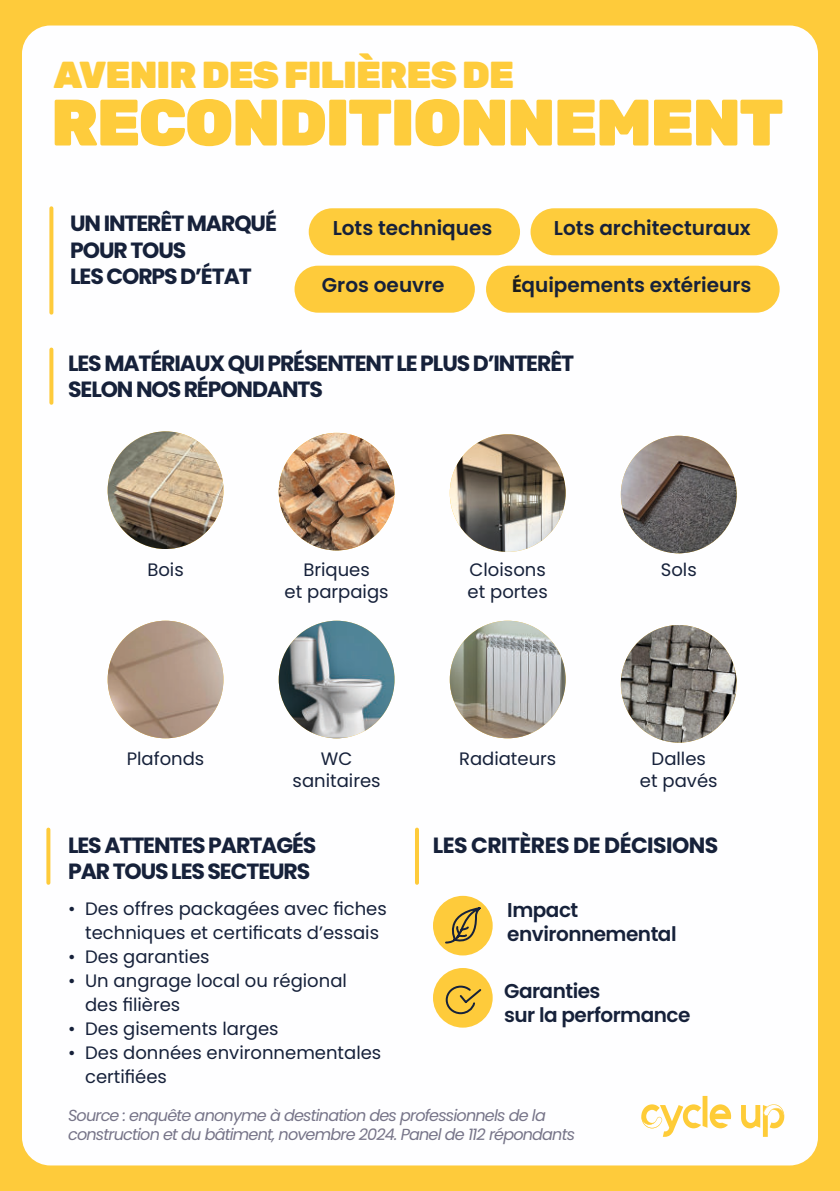
<style>
.page{position:relative;width:840px;height:1191px;background:#fff}
.page>*{position:absolute;margin:0;border:0;box-sizing:border-box;transform-origin:0 0}
.t1{font:900 65.4px "Rubik";letter-spacing:-.025em;color:#fecc3c}
.t2{font:900 37.6px "Rubik";letter-spacing:-.025em;color:#fecc3c}
.t3{font:700 22px/26.4px "Poppins";letter-spacing:-.05em;color:#16213a}
.t4{font:700 22px "Poppins";letter-spacing:-.025em;color:#16213a}
.t5{font:600 20px "Poppins";color:#16213a}
.t6{font:600 20px/24px "Poppins";letter-spacing:-.025em;color:#16213a}
.t7{font:18px/21.6px "Poppins";color:#16213a;text-align:center}
.t8{font:italic 16px/19.2px "Poppins";letter-spacing:-.05em;color:#767488}
.s1{font-weight:700;font-size:18px;color:#1d1d1b}
</style>
<div class="page">
<div style="left:0;top:0;width:839px;height:1191px;background:#fecb3b"></div>
<div style="left:22px;top:26px;width:795px;height:1139px;background:#fefeff;border-radius:28px"></div>
<div style="left:433px;top:896px;width:59px;height:59px;background:#fecb3b;border-radius:50%"></div>
<div style="left:433px;top:968px;width:59px;height:59px;background:#fecb3b;border-radius:50%"></div>
<div style="left:308px;top:208px;width:211px;height:47px;background:#fecc3c;border-radius:24px"></div>
<div style="left:530px;top:208px;width:247px;height:47px;background:#fecc3c;border-radius:24px"></div>
<div style="left:294px;top:266px;width:180px;height:47px;background:#fecb3b;border-radius:24px"></div>
<div style="left:485px;top:266px;width:294px;height:47px;background:#fecb3b;border-radius:24px"></div>
<img style="left:108px;top:431px;width:115px;height:118px">
<img style="left:108px;top:620px;width:115px;height:118px">
<img style="left:278px;top:433px;width:116px;height:117px">
<img style="left:278px;top:620px;width:116px;height:118px">
<img style="left:449px;top:434px;width:116px;height:118px">
<img style="left:449px;top:620px;width:116px;height:118px">
<img style="left:620px;top:436px;width:116px;height:117px">
<img style="left:620px;top:625px;width:116px;height:117px">
<svg style="left:445px;top:907px;width:36px;height:37px"></svg>
<svg style="left:445px;top:985px;width:37px;height:30px"></svg>
<svg style="left:641px;top:1096px;width:89px;height:40px"></svg>
<svg style="left:741px;top:1104px;width:42px;height:32px"></svg>
<svg style="left:46px;top:829px;width:4px;height:54px"></svg>
<hr style="left:415px;top:829px;width:4px;height:54px;background:#fecb3b">
<svg style="left:49px;top:349px;width:4px;height:54px"></svg>
<svg style="left:49px;top:208px;width:4px;height:105px"></svg>
<h2 class="t2" style="left:54px;top:54px;width:461px">AVENIR DES FILIÈRES DE</h2>
<h1 class="t1" style="left:51px;top:85px;width:733px">RECONDITIONNEMENT</h1>
<p class="t3" style="left:70px;top:210px;width:208px">UN INTERÊT MARQUÉ<br>POUR TOUS<br>LES CORPS D’ÉTAT</p>
<p class="t5" style="left:332px;top:219px;width:161px">Lots techniques</p>
<p class="t5" style="left:553px;top:219px;width:198px">Lots architecturaux</p>
<p class="t5" style="left:322px;top:276px;width:124px">Gros oeuvre</p>
<p class="t5" style="left:512px;top:276px;width:240px"><span class="s1">É</span>quipements extérieurs</p>
<p class="t3" style="left:68px;top:350px;width:507px">LES MATÉRIAUX QUI PRÉSENTENT LE PLUS D’INTERÊT<br>SELON NOS RÉPONDANTS</p>
<p class="t7" style="left:147px;top:559px;width:38px">Bois</p>
<p class="t7" style="left:284px;top:559px;width:105px">Briques<br>et parpaigs</p>
<p class="t7" style="left:467px;top:559px;width:82px;text-align:left">Cloisons et portes</p>
<p class="t7" style="left:660px;top:559px;width:37px">Sols</p>
<p class="t7" style="left:127px;top:748px;width:79px">Plafonds</p>
<p class="t7" style="left:292px;top:749px;width:89px">WC sanitaires</p>
<p class="t7" style="left:459px;top:748px;width:99px">Radiateurs</p>
<p class="t7" style="left:639px;top:748px;width:79px">Dalles<br>et pavés</p>
<p class="t3" style="left:68px;top:831px;width:250px">LES ATTENTES PARTAGÉS<br>PAR TOUS LES SECTEURS</p>
<p class="t4" style="left:432px;top:834px;width:287px">LES CRITÈRES DE DÉCISIONS</p>
<p class="t6" style="left:507px;top:899px;width:171px">Impact environnemental</p>
<p class="t7" style="left:68px;top:898px;width:320px;line-height:24px">• Des offres packagées avec fiches techniques et certificats d’essais</p>
<p class="t7" style="left:68px;top:947px;width:143px">• Des garanties</p>
<p class="t7" style="left:85px;top:970px;width:263px;line-height:24px;text-align:left;text-indent:-17px">• Un angrage local ou régional des filières</p>
<p class="t7" style="left:68px;top:1019px;width:212px">• Des gisements larges</p>
<p class="t7" style="left:85px;top:1042px;width:297px;line-height:24px;text-align:left;text-indent:-17px">• Des données environnementales certifiées</p>
<p class="t8" style="left:68px;top:1107px;width:508px">Source : enquête anonyme à destination des professionnels de la construction et du bâtiment, novembre 2024. Panel de 112 répondants</p>
<p class="t6" style="left:504px;top:980px;width:188px">Garanties<br>sur la performance</p>
</div>
